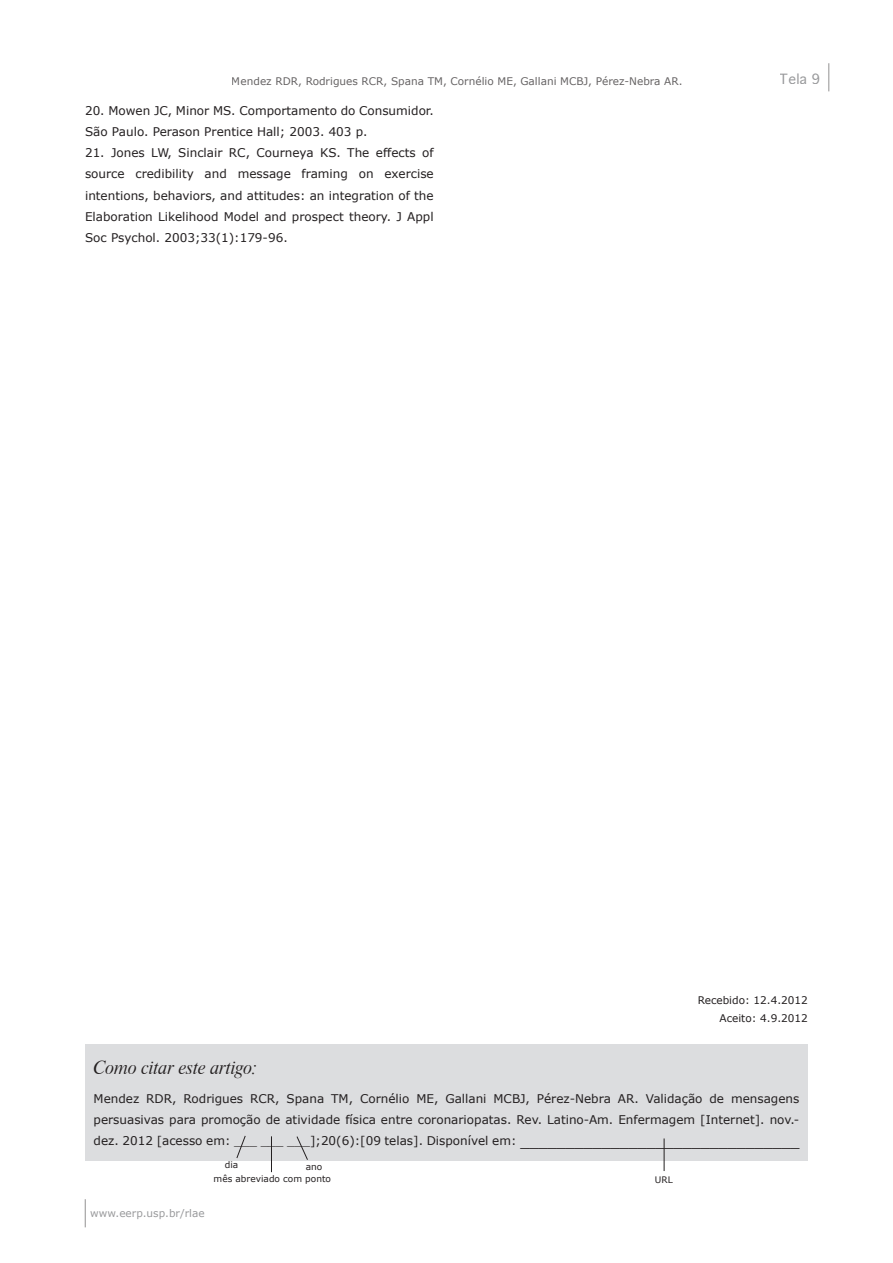
<style>
.page{position:relative;width:893px;height:1263px;background:#fff}
.page>*{position:absolute;margin:0;border:0;box-sizing:border-box;transform-origin:0 0}
.t1{font:18px "Dutch 801 BT Italic Headline";color:#231f20}
.t2{font:13.5px "Geneva";color:#6c6d70}
._18__Referências{font:12px/21px "Verdana";color:#231f20;text-align:justify}
._21__Recebido_Aceito{font:10.5px "Verdana";color:#231f20}
.t3{font:10.5px "Verdana";color:#6c6d70}
._18__Referências-2{font:9px "Verdana";color:#231f20}
.s1{font-family:"Times New Roman";font-size:18px}
</style>
<div class="page">
<svg style="left:85px;top:1199px;width:1px;height:28px"></svg>
<svg style="left:828px;top:63px;width:1px;height:28px"></svg>
<div style="left:85px;top:1044px;width:723px;height:117px;background:#dcdddf"></div>
<hr style="left:664px;top:1138px;width:1px;height:33px;background:#231f20">
<svg style="left:236px;top:1135px;width:10px;height:23px"></svg>
<hr style="left:271px;top:1136px;width:1px;height:36px;background:#231f20">
<svg style="left:296px;top:1136px;width:12px;height:24px"></svg>
<p class="_21__Recebido_Aceito" style="left:232px;top:75px;width:452px">Mendez RDR, Rodrigues RCR, Spana TM, Cornélio ME, Gallani MCBJ, Pérez-Nebra AR.</p>
<p class="t2" style="left:780px;top:70px;width:42px">Tela 9</p>
<p class="_18__Referências" style="left:85px;top:100px;width:350px">20. Mowen JC, Minor MS. Comportamento do Consumidor.<br>São Paulo. Perason Prentice Hall; 2003. 403 p.</p>
<p class="_18__Referências" style="left:85px;top:142px;width:350px">21. Jones LW, Sinclair RC, Courneya KS. The effects of source credibility and message framing on exercise intentions, behaviors, and attitudes: an integration of the Elaboration Likelihood Model and prospect theory. J Appl Soc Psychol. 2003;33(1):179-96.</p>
<p class="_21__Recebido_Aceito" style="left:698px;top:994px;width:112px">Recebido: 12.4.2012</p>
<p class="_21__Recebido_Aceito" style="left:719px;top:1012px;width:90px">Aceito: 4.9.2012</p>
<p class="t1" style="left:94px;top:1056px;width:165px">Como citar este artigo:</p>
<p class="_18__Referências" style="left:94px;top:1088px;width:707px">Mendez RDR, Rodrigues RCR, Spana TM, Cornélio ME, Gallani MCBJ, Pérez-Nebra AR. Validação de mensagens persuasivas para promoção de atividade física entre coronariopatas. Rev. Latino-Am. Enfermagem [Internet]. nov.- dez. 2012 [acesso em: ___ ___ ___];20(6):[09 telas]. Disponível em: <span class="s1">_______________________________</span></p>
<p class="_18__Referências-2" style="left:225px;top:1159px;width:15px">dia</p>
<p class="_18__Referências-2" style="left:214px;top:1173px;width:119px">mês abreviado com ponto</p>
<p class="_18__Referências-2" style="left:306px;top:1160px;width:18px">ano</p>
<p class="t3" style="left:90px;top:1207px;width:116px">www.eerp.usp.br/rlae</p>
<p class="_18__Referências-2" style="left:655px;top:1174px;width:19px">URL</p>
</div>
